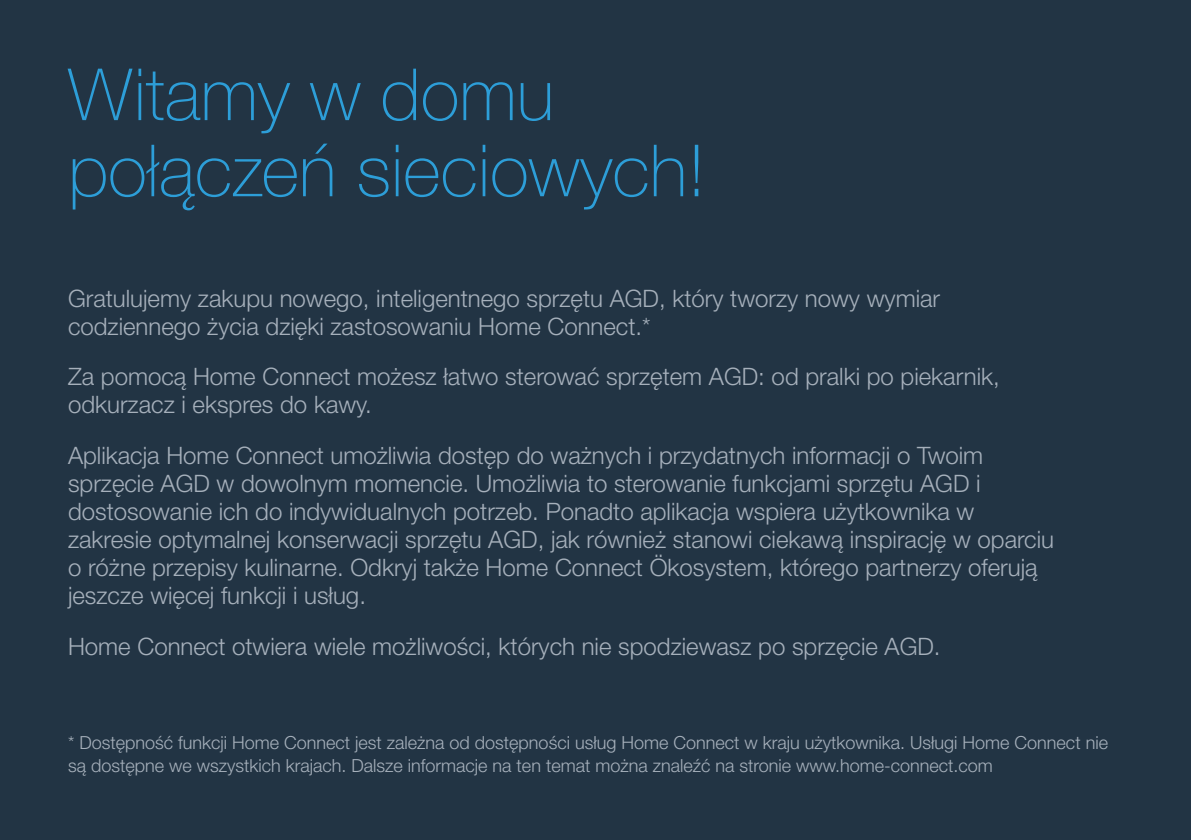
<style>
.page{position:relative;width:1191px;height:840px;background:#fff}
.page>*{position:absolute;margin:0;border:0;box-sizing:border-box;transform-origin:0 0}
.t1{font:100 72px/76px "Helvetica Neue";color:#2d9ed8}
.t2{font:300 24px/28px "Helvetica Neue";color:#a6b0bb}
.t3{font:300 18px/23px "Helvetica Neue";color:#a6b0bb}
</style>
<div class="page">
<div style="left:0;top:0;width:1191px;height:839px;background:#223444"></div>
<h1 class="t1" style="left:68px;top:53px;width:639px">Witamy w domu połączeń sieciowych!</h1>
<p class="t2" style="left:68px;top:282px;width:873px">Gratulujemy zakupu nowego, inteligentnego sprzętu AGD, który tworzy nowy wymiar codziennego życia dzięki zastosowaniu Home Connect.*</p>
<p class="t2" style="left:68px;top:361px;width:933px">Za pomocą Home Connect możesz łatwo sterować sprzętem AGD: od pralki po piekarnik, odkurzacz i ekspres do kawy.</p>
<p class="t2" style="left:68px;top:439px;width:987px">Aplikacja Home Connect umożliwia dostęp do ważnych i przydatnych informacji o Twoim sprzęcie AGD w dowolnym momencie. Umożliwia to sterowanie funkcjami sprzętu AGD i dostosowanie ich do indywidualnych potrzeb. Ponadto aplikacja wspiera użytkownika w zakresie optymalnej konserwacji sprzętu AGD, jak również stanowi ciekawą inspirację w oparciu o różne przepisy kulinarne. Odkryj także Home Connect Ökosystem, którego partnerzy oferują jeszcze więcej funkcji i usług.</p>
<p class="t2" style="left:68px;top:630px;width:874px">Home Connect otwiera wiele możliwości, których nie spodziewasz po sprzęcie AGD.</p>
<p class="t3" style="left:68px;top:729px;width:1041px">* Dostępność funkcji Home Connect jest zależna od dostępności usług Home Connect w kraju użytkownika. Usługi Home Connect nie są dostępne we wszystkich krajach. Dalsze informacje na ten temat można znaleźć na stronie www.home-connect.com</p>
</div>
